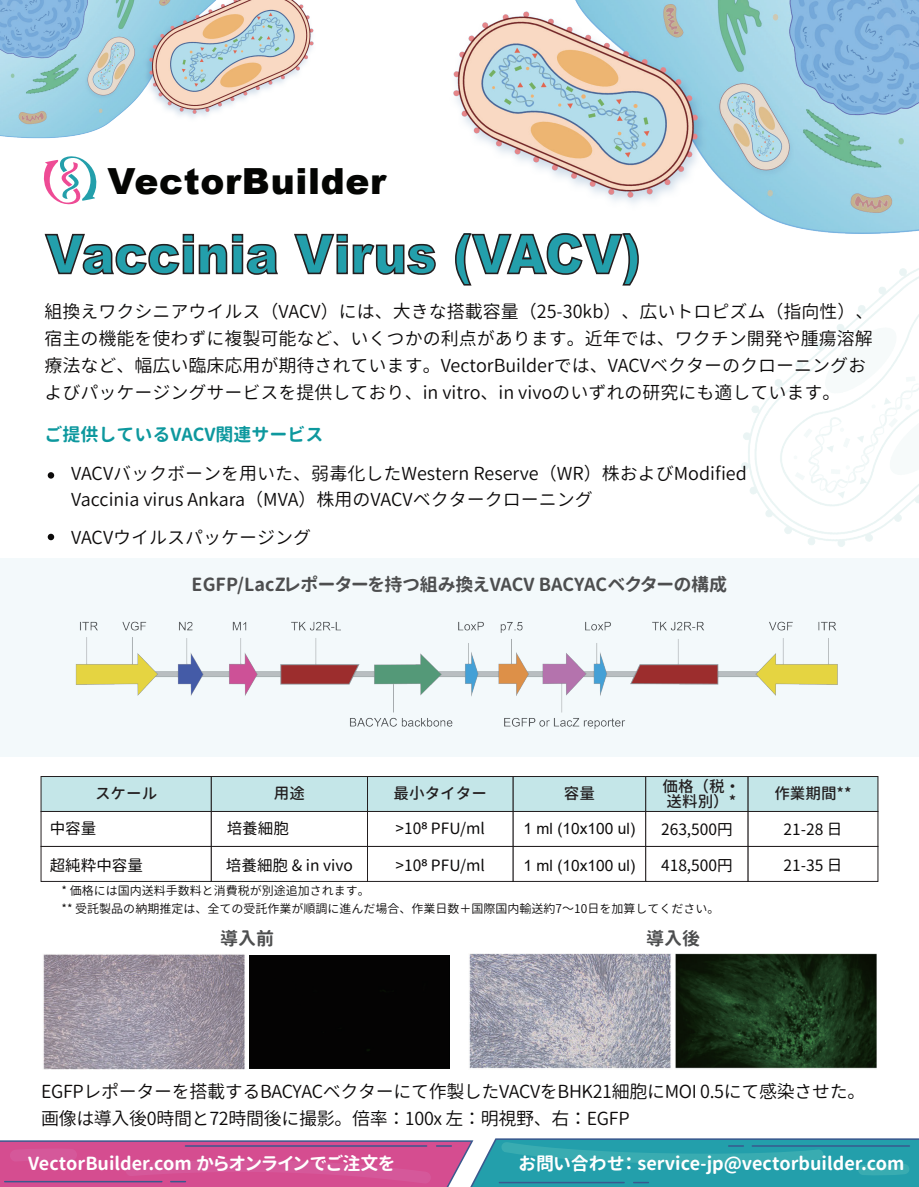
<style>
.page{position:relative;width:919px;height:1187px;background:#fff}
.page>*{position:absolute;margin:0;border:0;box-sizing:border-box;transform-origin:0 0}
.t1{font:900 54.15px "Arial";color:#239fab;scale:.91 1}
.t2{font:900 36px "Arial";letter-spacing:.02em;color:#040503}
.t3{font:18px/27px "Gen Jyuu Gothic";color:#0c0a0a}
.t4{font:18px/27px "Gen Jyuu Gothic";letter-spacing:-.02em;color:#0c0a0a}
.t5{font:18px "Gen Jyuu Gothic P Bold";color:#fff}
.t6{font:18px "Gen Jyuu Gothic P Bold";color:#4d4e4f}
.t7{font:700 18px "Gen Jyuu Gothic";color:#0d989e}
.t8{font:15.6px "Gen Jyuu Gothic";color:#0c0a0a}
.t9{font:500 15.6px/15px "Gen Jyuu Gothic";color:#231f20}
.t10{font:15.6px "Arial";color:#0c0a0a}
.t11{font:12px/18px "Gen Jyuu Gothic";color:#0c0a0a}
</style>
<div class="page">
<svg style="left:456px;top:271px;width:182px;height:15px"></svg>
<img style="left:741px;top:271px;width:177px;height:276px">
<img style="left:453px;top:0;width:465px;height:271px">
<img style="left:0;top:0;width:314px;height:139px">
<svg style="left:48px;top:472px;width:6px;height:6px"></svg>
<div style="left:48px;top:533px;width:6px;height:7px;background:#0c0a0a;border-radius:50%"></div>
<div style="left:0;top:558px;width:918px;height:198px;background:#f3f9fb"></div>
<img style="left:75px;top:621px;width:763px;height:108px">
<svg style="left:0;top:1138px;width:918px;height:48px;background:#807da3"></svg>
<div style="left:41px;top:776px;width:170px;height:35px;background:#c4e6e8;border:1px solid #231f20"></div>
<div style="left:41px;top:811px;width:170px;height:35px;background:#fff;border:1px solid #231f20"></div>
<div style="left:41px;top:846px;width:170px;height:35px;background:#fff;border:1px solid #231f20"></div>
<div style="left:211px;top:776px;width:156px;height:35px;background:#c4e6e8;border:1px solid #231f20"></div>
<div style="left:367px;top:776px;width:146px;height:35px;background:#c4e6e8;border:1px solid #231f20"></div>
<div style="left:513px;top:776px;width:133px;height:35px;background:#c4e6e8;border:1px solid #231f20"></div>
<div style="left:645px;top:776px;width:103px;height:35px;background:#c4e6e8;border:1px solid #231f20"></div>
<div style="left:747px;top:776px;width:131px;height:35px;background:#c4e6e8;border:1px solid #231f20"></div>
<div style="left:211px;top:811px;width:156px;height:35px;background:#fff;border:1px solid #231f20"></div>
<div style="left:367px;top:811px;width:146px;height:35px;background:#fff;border:1px solid #231f20"></div>
<div style="left:513px;top:811px;width:133px;height:35px;background:#fff;border:1px solid #231f20"></div>
<div style="left:645px;top:811px;width:103px;height:35px;background:#fff;border:1px solid #231f20"></div>
<div style="left:747px;top:811px;width:131px;height:35px;background:#fff;border:1px solid #231f20"></div>
<div style="left:211px;top:846px;width:156px;height:35px;background:#fff;border:1px solid #231f20"></div>
<div style="left:367px;top:846px;width:146px;height:35px;background:#fff;border:1px solid #231f20"></div>
<div style="left:513px;top:846px;width:133px;height:35px;background:#fff;border:1px solid #231f20"></div>
<div style="left:645px;top:846px;width:103px;height:35px;background:#fff;border:1px solid #231f20"></div>
<div style="left:747px;top:846px;width:131px;height:35px;background:#fff;border:1px solid #231f20"></div>
<svg style="left:43px;top:156px;width:393px;height:119px"></svg>
<img style="left:469px;top:953px;width:408px;height:116px">
<div style="left:249px;top:955px;width:201px;height:113px;background:#040303"></div>
<img style="left:43px;top:954px;width:202px;height:115px">
<h2 class="t2" style="left:107px;top:155px;width:280px">VectorBuilder</h2>
<h1 class="t1" style="left:46px;top:215px;width:655px">Vaccinia Virus (VACV)</h1>
<p class="t3" style="left:44px;top:297px;width:830px">組換えワクシニアウイルス（VACV）には、大きな搭載容量（25-30kb）、広いトロピズム（指向性）、宿主の機能を使わずに複製可能など、いくつかの利点があります。近年では、ワクチン開発や腫瘍溶解療法など、幅広い臨床応用が期待されています。VectorBuilderでは、VACVベクターのクローニングおよびパッケージングサービスを提供しており、in vitro、in vivoのいずれの研究にも適しています。</p>
<p class="t7" style="left:44px;top:421px;width:280px">ご提供しているVACV関連サービス</p>
<p class="t3" style="left:71px;top:461px;width:677px;line-height:25.5px">VACVバックボーンを用いた、弱毒化したWestern Reserve（WR）株およびModified<br>Vaccinia virus Ankara（MVA）株用のVACVベクタークローニング</p>
<p class="t3" style="left:71px;top:523px;width:242px">VACVウイルスパッケージング</p>
<p class="t6" style="left:192px;top:571px;width:537px">EGFP/LacZレポーターを持つ組み換えVACV BACYACベクターの構成</p>
<p class="t9" style="left:95px;top:785px;width:64px">スケール</p>
<p class="t9" style="left:274px;top:785px;width:33px">用途</p>
<p class="t9" style="left:393px;top:785px;width:95px">最小タイター</p>
<p class="t9" style="left:564px;top:785px;width:33px">容量</p>
<p class="t9" style="left:662px;top:778px;width:79px">価格（税・送料別）*</p>
<p class="t9" style="left:774px;top:785px;width:79px">作業期間**</p>
<p class="t8" style="left:50px;top:817px;width:48px">中容量</p>
<p class="t8" style="left:50px;top:853px;width:95px">超純粋中容量</p>
<p class="t8" style="left:227px;top:817px;width:64px">培養細胞</p>
<p class="t8" style="left:226px;top:853px;width:128px">培養細胞 &amp; in vivo</p>
<p class="t8" style="left:395px;top:817px;width:91px">&gt;10⁸ PFU/ml</p>
<p class="t8" style="left:395px;top:853px;width:91px">&gt;10⁸ PFU/ml</p>
<p class="t10" style="left:523px;top:818px;width:113px">1 ml (10x100 ul)</p>
<p class="t10" style="left:523px;top:854px;width:113px">1 ml (10x100 ul)</p>
<p class="t8" style="left:661px;top:817px;width:73px">263,500円</p>
<p class="t8" style="left:783px;top:817px;width:60px">21-28 日</p>
<p class="t8" style="left:661px;top:853px;width:73px">418,500円</p>
<p class="t8" style="left:783px;top:853px;width:60px">21-35 日</p>
<p class="t11" style="left:62px;top:881px;width:659px">* 価格には国内送料手数料と消費税が別途追加されます。<br>** 受託製品の納期推定は、全ての受託作業が順調に進んだ場合、作業日数＋国際国内輸送約7～10日を加算してください。</p>
<p class="t6" style="left:220px;top:925px;width:55px">導入前</p>
<p class="t6" style="left:646px;top:925px;width:55px">導入後</p>
<p class="t4" style="left:41px;top:1076px;width:825px">EGFPレポーターを搭載するBACYACベクターにて作製したVACVをBHK21細胞にMOI 0.5にて感染させた。画像は導入後0時間と72時間後に撮影。倍率：100x 左：明視野、右：EGFP</p>
<p class="t5" style="left:28px;top:1150px;width:368px">VectorBuilder.com からオンラインでご注文を</p>
<p class="t5" style="left:518px;top:1150px;width:387px">お問い合わせ： service-jp@vectorbuilder.com</p>
</div>
